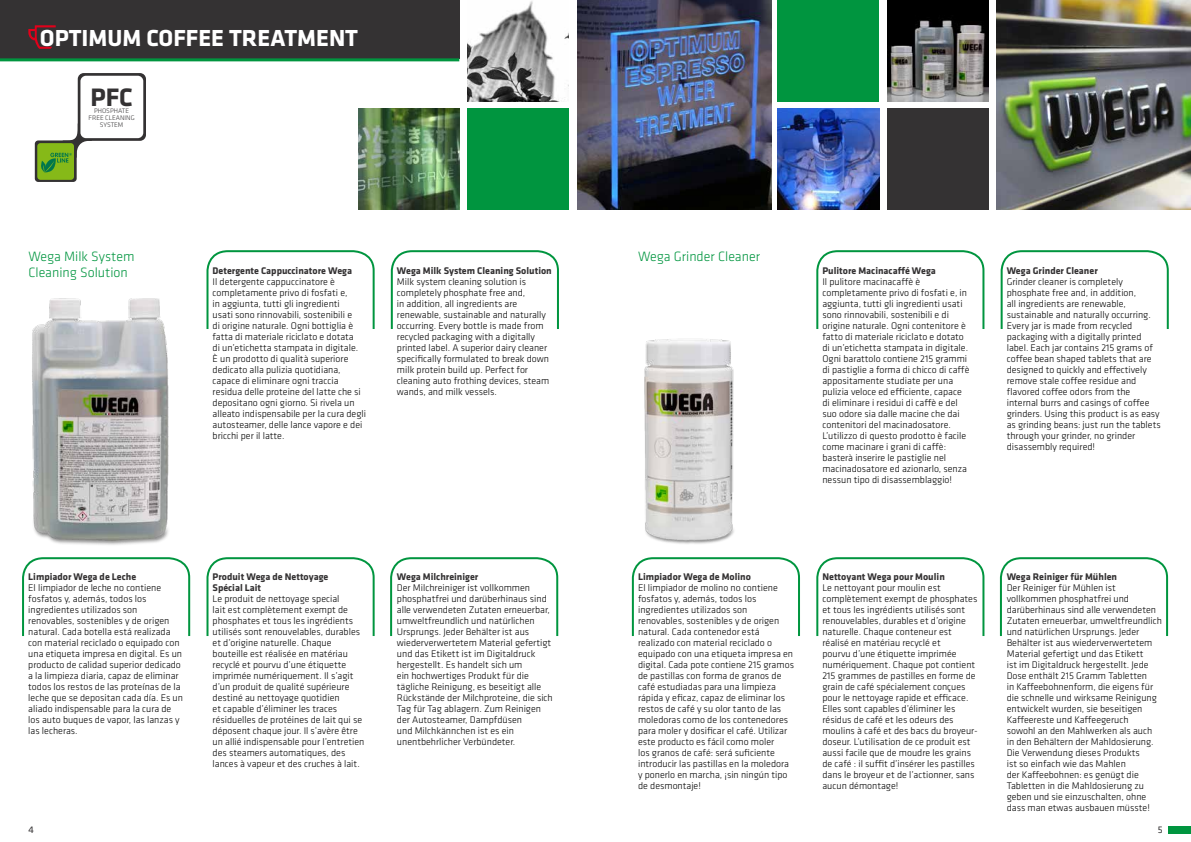
<style>
.page{position:relative;width:1191px;height:842px;background:#fff}
.page>*{position:absolute;margin:0;border:0;box-sizing:border-box;transform-origin:0 0}
.t1{font:700 26.2px "Klavika";color:#343233}
.t2{font:700 24.1px "Klavika";color:#fff}
.t3{font:300 14px/16px "Klavika";color:#00953f}
.t4{font:300 10px/11px "Klavika";color:#000}
.t5{font:700 10px/11px "Klavika";color:#343233}
.t6{font:10px "Klavika";color:#343233}
.t7{font:300 6.9px/6.9px "Klavika";color:#343233;text-align:center}
</style>
<div class="page">
<svg style="left:78px;top:73px;width:68px;height:68px"></svg>
<div style="left:35px;top:140px;width:42px;height:42px;background:#343233;border-radius:3px"></div>
<div style="left:80px;top:76px;width:63px;height:62px;background:#fff;border-radius:6px"></div>
<div style="left:37px;top:143px;width:37px;height:37px;background:#86b918;border-radius:3px"></div>
<svg style="left:40px;top:123px;width:52px;height:49px"></svg>
<div style="left:0;top:0;width:459px;height:58px;background:#343233"></div>
<svg style="left:28px;top:25px;width:28px;height:24px"></svg>
<div style="left:1168px;top:826px;width:23px;height:7px;background:#00953f"></div>
<img style="left:32px;top:298px;width:137px;height:247px">
<svg style="left:206px;top:250px;width:169px;height:79px"></svg>
<svg style="left:816px;top:250px;width:169px;height:79px"></svg>
<svg style="left:206px;top:557px;width:169px;height:79px"></svg>
<svg style="left:816px;top:557px;width:169px;height:79px"></svg>
<svg style="left:22px;top:557px;width:169px;height:79px"></svg>
<svg style="left:631px;top:557px;width:169px;height:79px"></svg>
<svg style="left:390px;top:250px;width:169px;height:79px"></svg>
<svg style="left:1000px;top:250px;width:169px;height:79px"></svg>
<svg style="left:390px;top:557px;width:169px;height:79px"></svg>
<svg style="left:999px;top:557px;width:170px;height:79px"></svg>
<img style="left:644px;top:339px;width:90px;height:205px">
<img style="left:887px;top:0;width:101px;height:101px">
<img style="left:467px;top:1px;width:102px;height:100px">
<div style="left:777px;top:0;width:102px;height:101px;background:#00953f"></div>
<div style="left:467px;top:108px;width:102px;height:102px;background:#00953f"></div>
<div style="left:887px;top:108px;width:101px;height:102px;background:#343233"></div>
<img style="left:777px;top:108px;width:102px;height:102px">
<img style="left:358px;top:108px;width:101px;height:102px">
<img style="left:997px;top:0;width:194px;height:210px">
<img style="left:577px;top:0;width:194px;height:210px">
<hr style="left:0;top:58px;width:459px;height:3px;background:#00953f">
<h2 class="t2" style="left:40px;top:20px;width:320px">OPTIMUM COFFEE TREATMENT</h2>
<h1 class="t1" style="left:90px;top:79px;width:44px">PFC</h1>
<p class="t7" style="left:89px;top:107px;width:48px">PHOSPHATE<br>FREE CLEANING<br>SYSTEM</p>
<h3 class="t3" style="left:28px;top:248px;width:108px">Wega Milk System<br>Cleaning Solution</h3>
<h3 class="t3" style="left:638px;top:248px;width:124px">Wega Grinder Cleaner</h3>
<p class="t5" style="left:397px;top:265px;width:156px">Wega Milk System Cleaning Solution</p>
<p class="t4" style="left:397px;top:276px;width:154px">Milk system cleaning solution is completely phosphate free and,<br>in addition, all ingredients are renewable, sustainable and naturally occurring. Every bottle is made from recycled packaging with a digitally printed label. A superior dairy cleaner specifically formulated to break down milk protein build up. Perfect for cleaning auto frothing devices, steam wands, and milk vessels.</p>
<p class="t5" style="left:213px;top:265px;width:141px">Detergente Cappuccinatore Wega</p>
<p class="t4" style="left:213px;top:276px;width:155px">Il detergente cappuccinatore è completamente privo di fosfati e,<br>in aggiunta, tutti gli ingredienti<br>usati sono rinnovabili, sostenibili e<br>di origine naturale. Ogni bottiglia è fatta di materiale riciclato e dotata<br>di un’etichetta stampata in digitale.<br>È un prodotto di qualità superiore dedicato alla pulizia quotidiana, capace di eliminare ogni traccia residua delle proteine del latte che si depositano ogni giorno. Si rivela un alleato indispensabile per la cura degli autosteamer, delle lance vapore e dei bricchi per il latte.</p>
<p class="t5" style="left:822px;top:265px;width:115px">Pulitore Macinacaffé Wega</p>
<p class="t4" style="left:822px;top:276px;width:149px">Il pulitore macinacaffè è completamente privo di fosfati e, in aggiunta, tutti gli ingredienti usati sono rinnovabili, sostenibili e di origine naturale. Ogni contenitore è fatto di materiale riciclato e dotato di un’etichetta stampata in digitale.<br>Ogni barattolo contiene 215 grammi di pastiglie a forma di chicco di caffè appositamente studiate per una pulizia veloce ed efficiente, capace di eliminare i residui di caffè e del suo odore sia dalle macine che dai contenitori del macinadosatore.<br>L’utilizzo di questo prodotto è facile come macinare i grani di caffè: basterà inserire le pastiglie nel macinadosatore ed azionarlo, senza nessun tipo di disassemblaggio!</p>
<p class="t5" style="left:1006px;top:265px;width:93px">Wega Grinder Cleaner</p>
<p class="t4" style="left:1006px;top:276px;width:155px">Grinder cleaner is completely phosphate free and, in addition,<br>all ingredients are renewable, sustainable and naturally occurring.<br>Every jar is made from recycled packaging with a digitally printed label. Each jar contains 215 grams of coffee bean shaped tablets that are designed to quickly and effectively remove stale coffee residue and flavored coffee odors from the internal burrs and casings of coffee grinders. Using this product is as easy as grinding beans: just run the tablets through your grinder, no grinder disassembly required!</p>
<p class="t5" style="left:28px;top:571px;width:109px">Limpiador Wega de Leche</p>
<p class="t4" style="left:28px;top:582px;width:156px">El limpiador de leche no contiene fosfatos y, además, todos los ingredientes utilizados son renovables, sostenibles y de origen natural. Cada botella está realizada con material reciclado o equipado con una etiqueta impresa en digital. Es un producto de calidad superior dedicado a la limpieza diaria, capaz de eliminar todos los restos de las proteínas de la leche que se depositan cada día. Es un aliado indispensable para la cura de los auto buques de vapor, las lanzas y las lecheras.</p>
<p class="t5" style="left:213px;top:571px;width:117px">Produit Wega de Nettoyage<br>Spécial Lait</p>
<p class="t4" style="left:213px;top:593px;width:153px">Le produit de nettoyage special<br>lait est complètement exempt de phosphates et tous les ingrédients utilisés sont renouvelables, durables et d’origine naturelle. Chaque bouteille est réalisée en matériau recyclé et pourvu d’une étiquette imprimée numériquement. Il s’agit d’un produit de qualité supérieure destiné au nettoyage quotidien<br>et capable d’éliminer les traces résiduelles de protéines de lait qui se déposent chaque jour. Il s’avère être un allié indispensable pour l’entretien des steamers automatiques, des lances à vapeur et des cruches à lait.</p>
<p class="t5" style="left:397px;top:571px;width:83px">Wega Milchreiniger</p>
<p class="t4" style="left:397px;top:582px;width:157px">Der Milchreiniger ist vollkommen phosphatfrei und darüberhinaus sind alle verwendeten Zutaten erneuerbar, umweltfreundlich und natürlichen Ursprungs. Jeder Behälter ist aus wiederverwertetem Material gefertigt und das Etikett ist im Digitaldruck hergestellt. Es handelt sich um<br>ein hochwertiges Produkt für die tägliche Reinigung, es beseitigt alle Rückstände der Milchproteine, die sich Tag für Tag ablagern. Zum Reinigen der Autosteamer, Dampfdüsen<br>und Milchkännchen ist es ein unentbehrlicher Verbündeter.</p>
<p class="t5" style="left:638px;top:571px;width:114px">Limpiador Wega de Molino</p>
<p class="t4" style="left:638px;top:582px;width:157px">El limpiador de molino no contiene fosfatos y, además, todos los ingredientes utilizados son renovables, sostenibles y de origen natural. Cada contenedor está realizado con material reciclado o equipado con una etiqueta impresa en digital. Cada pote contiene 215 gramos de pastillas con forma de granos de café estudiadas para una limpieza rápida y eficaz, capaz de eliminar los restos de café y su olor tanto de las moledoras como de los contenedores para moler y dosificar el café. Utilizar este producto es fácil como moler<br>los granos de café: será suficiente introducir las pastillas en la moledora y ponerlo en marcha, ¡sin ningún tipo de desmontaje!</p>
<p class="t5" style="left:822px;top:571px;width:124px">Nettoyant Wega pour Moulin</p>
<p class="t4" style="left:822px;top:582px;width:157px">Le nettoyant pour moulin est complètement exempt de phosphates et tous les ingrédients utilisés sont renouvelables, durables et d’origine naturelle. Chaque conteneur est réalisé en matériau recyclé et<br>pourvu d’une étiquette imprimée numériquement. Chaque pot contient 215 grammes de pastilles en forme de grain de café spécialement conçues pour le nettoyage rapide et efficace.<br>Elles sont capables d’éliminer les résidus de café et les odeurs des moulins à café et des bacs du broyeur&shy;doseur. L’utilisation de ce produit est aussi facile que de moudre les grains de café : il suffit d’insérer les pastilles dans le broyeur et de l’actionner, sans aucun démontage!</p>
<p class="t5" style="left:1006px;top:571px;width:112px">Wega Reiniger für Mühlen</p>
<p class="t4" style="left:1006px;top:582px;width:157px">Der Reiniger für Mühlen ist vollkommen phosphatfrei und darüberhinaus sind alle verwendeten Zutaten erneuerbar, umweltfreundlich und natürlichen Ursprungs. Jeder Behälter ist aus wiederverwertetem Material gefertigt und das Etikett<br>ist im Digitaldruck hergestellt. Jede Dose enthält 215 Gramm Tabletten<br>in Kaffeebohnenform, die eigens für die schnelle und wirksame Reinigung entwickelt wurden, sie beseitigen Kaffeereste und Kaffeegeruch<br>sowohl an den Mahlwerken als auch in den Behältern der Mahldosierung.<br>Die Verwendung dieses Produkts<br>ist so einfach wie das Mahlen<br>der Kaffeebohnen: es genügt die Tabletten in die Mahldosierung zu geben und sie einzuschalten, ohne dass man etwas ausbauen müsste!</p>
<p class="t6" style="left:28px;top:823px;width:7px">4</p>
<p class="t6" style="left:1157px;top:823px;width:6px">5</p>
</div>
